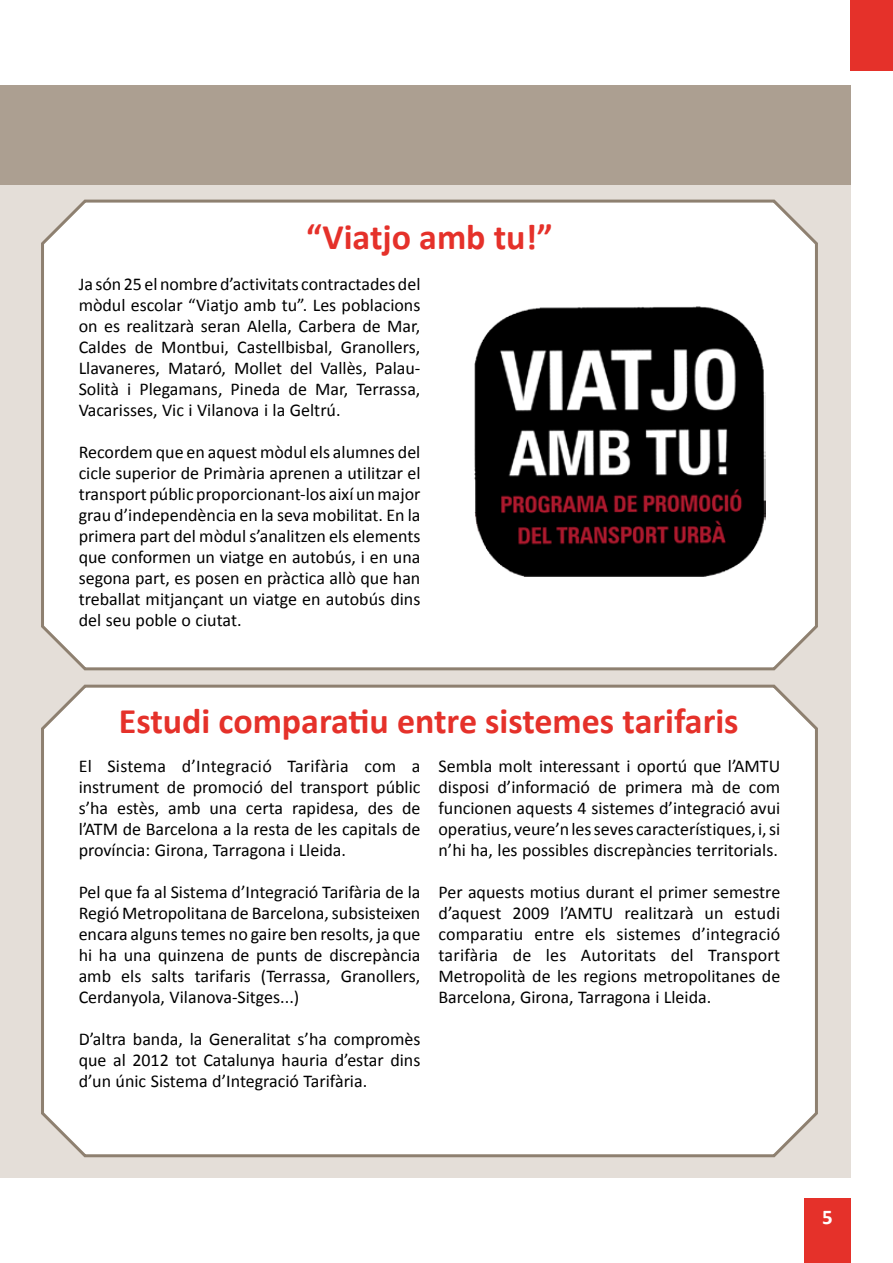
<style>
.page{position:relative;width:893px;height:1263px;background:#fff}
.page>*{position:absolute;margin:0;border:0;box-sizing:border-box;transform-origin:0 0}
.t1{font:700 36px "Calibri";color:#e5312a}
.t2{font:700 21px "Calibri";color:#fff}
.t3{font:18px/21px "Calibri";color:#000;text-align:justify}
</style>
<div class="page">
<div style="left:804px;top:1198px;width:46px;height:65px;background:#e5312a"></div>
<div style="left:850px;top:0;width:43px;height:70px;background:#e5312a"></div>
<div style="left:0;top:85px;width:850px;height:1093px;background:#e4ded8"></div>
<div style="left:0;top:85px;width:850px;height:99px;background:#ac9f91"></div>
<div style="left:0;top:113px;width:893px;height:125px;background:#fff;opacity:.75"></div>
<div style="left:41px;top:684px;width:777px;height:474px;background:#fff"></div>
<div style="left:40px;top:197px;width:779px;height:474px;background:#fff"></div>
<img style="left:475px;top:305px;width:290px;height:272px">
<h1 class="t1" style="left:306px;top:215px;width:248px">“Viatjo amb tu!”</h1>
<p class="t3" style="left:79px;top:273px;width:343px">Ja són 25 el nombre d’activitats contractades del mòdul escolar “Viatjo amb tu”. Les poblacions on es realitzarà seran Alella, Carbera de Mar, Caldes de Montbui, Castellbisbal, Granollers, Llavaneres, Mataró, Mollet del Vallès, Palau-Solità i Plegamans, Pineda de Mar, Terrassa, Vacarisses, Vic i Vilanova i la Geltrú.</p>
<p class="t3" style="left:79px;top:441px;width:343px">Recordem que en aquest mòdul els alumnes del cicle superior de Primària aprenen a utilitzar el transport públic proporcionant-los així un major grau d’independència en la seva mobilitat. En la primera part del mòdul s’analitzen els elements que conformen un viatge en autobús, i en una segona part, es posen en pràctica allò que han treballat mitjançant un viatge en autobús dins del seu poble o ciutat.</p>
<h1 class="t1" style="left:119px;top:699px;width:621px">Estudi comparatiu entre sistemes tarifaris</h1>
<p class="t3" style="left:79px;top:755px;width:343px">El Sistema d’Integració Tarifària com a instrument de promoció del transport públic s’ha estès, amb una certa rapidesa, des de l’ATM de Barcelona a la resta de les capitals de província: Girona, Tarragona i Lleida.</p>
<p class="t3" style="left:79px;top:881px;width:343px">Pel que fa al Sistema d’Integració Tarifària de la Regió Metropolitana de Barcelona, subsisteixen encara alguns temes no gaire ben resolts, ja que hi ha una quinzena de punts de discrepància amb els salts tarifaris (Terrassa, Granollers, Cerdanyola, Vilanova-Sitges...)</p>
<p class="t3" style="left:79px;top:1028px;width:343px">D’altra banda, la Generalitat s’ha compromès que al 2012 tot Catalunya hauria d’estar dins d’un únic Sistema d’Integració Tarifària.</p>
<p class="t3" style="left:438px;top:755px;width:343px">Sembla molt interessant i oportú que l’AMTU disposi d’informació de primera mà de com funcionen aquests 4 sistemes d’integració avui operatius, veure’n les seves característiques, i, si n’hi ha, les possibles discrepàncies territorials.</p>
<p class="t3" style="left:438px;top:881px;width:343px">Per aquests motius durant el primer semestre d’aquest 2009 l’AMTU realitzarà un estudi comparatiu entre els sistemes d’integració tarifària de les Autoritats del Transport Metropolità de les regions metropolitanes de Barcelona, Girona, Tarragona i Lleida.</p>
<p class="t2" style="left:822px;top:1204px;width:12px">5</p>
</div>
